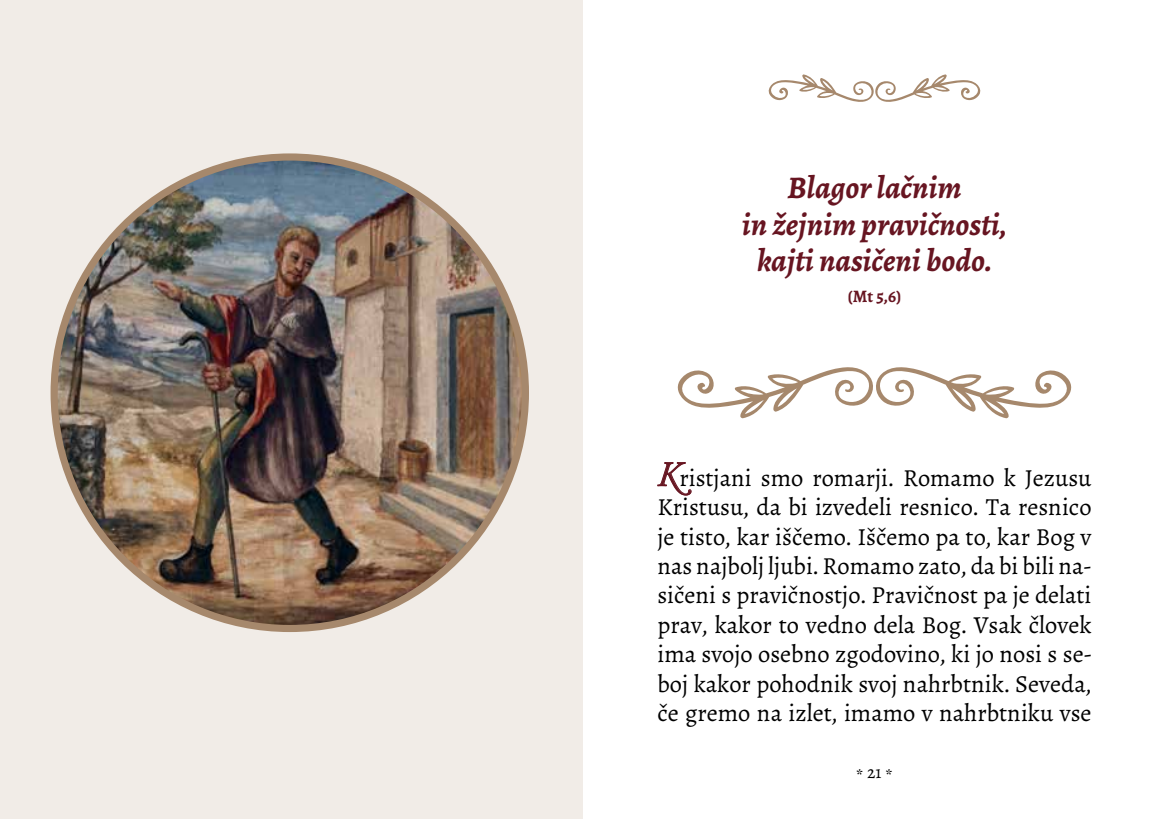
<style>
.page{position:relative;width:1166px;height:819px;background:#fff}
.page>*{position:absolute;margin:0;border:0;box-sizing:border-box;transform-origin:0 0}
.t1{font:italic 700 31.5px/36.8px "Alegreya";color:#671521;text-align:center}
.t2{font:24.5px/29.4px "Alegreya";color:#000;text-align:justify}
.t3{font:700 17.5px "Alegreya";color:#671521}
.t4{font:17.5px "Alegreya";color:#000}
.s1{font-family:"Adobe Garamond Pro";font-style:italic;font-size:35px;color:#671521}
</style>
<div class="page">
<svg style="left:768px;top:74px;width:213px;height:28px"></svg>
<svg style="left:677px;top:367px;width:395px;height:51px"></svg>
<svg style="left:657px;top:462px;width:35px;height:34px"></svg>
<div style="left:0;top:0;width:583px;height:819px;background:#f1ece7"></div>
<img style="left:54px;top:157px;width:471px;height:471px;border-radius:236px">
<p class="t1" style="left:742px;top:169px;width:267px">Blagor lačnim<br>in žejnim pravičnosti, kajti nasičeni bodo.</p>
<p class="t3" style="left:847px;top:285px;width:56px">(Mt 5,6)</p>
<p class="t2" style="left:657px;top:463px;width:436px"><span class="s1">K</span>ristjani smo romarji. Romamo k Jezusu Kristusu, da bi izvedeli resnico. Ta resnico je tisto, kar iščemo. Iščemo pa to, kar Bog v nas najbolj ljubi. Romamo zato, da bi bili na&shy;sičeni s pravičnostjo. Pravičnost pa je delati prav, kakor to vedno dela Bog. Vsak človek ima svojo osebno zgodovino, ki jo nosi s se&shy;boj kakor pohodnik svoj nahrbtnik. Seveda, če gremo na izlet, imamo v nahrbtniku vse</p>
<p class="t4" style="left:856px;top:763px;width:39px">* 21 *</p>
</div>
